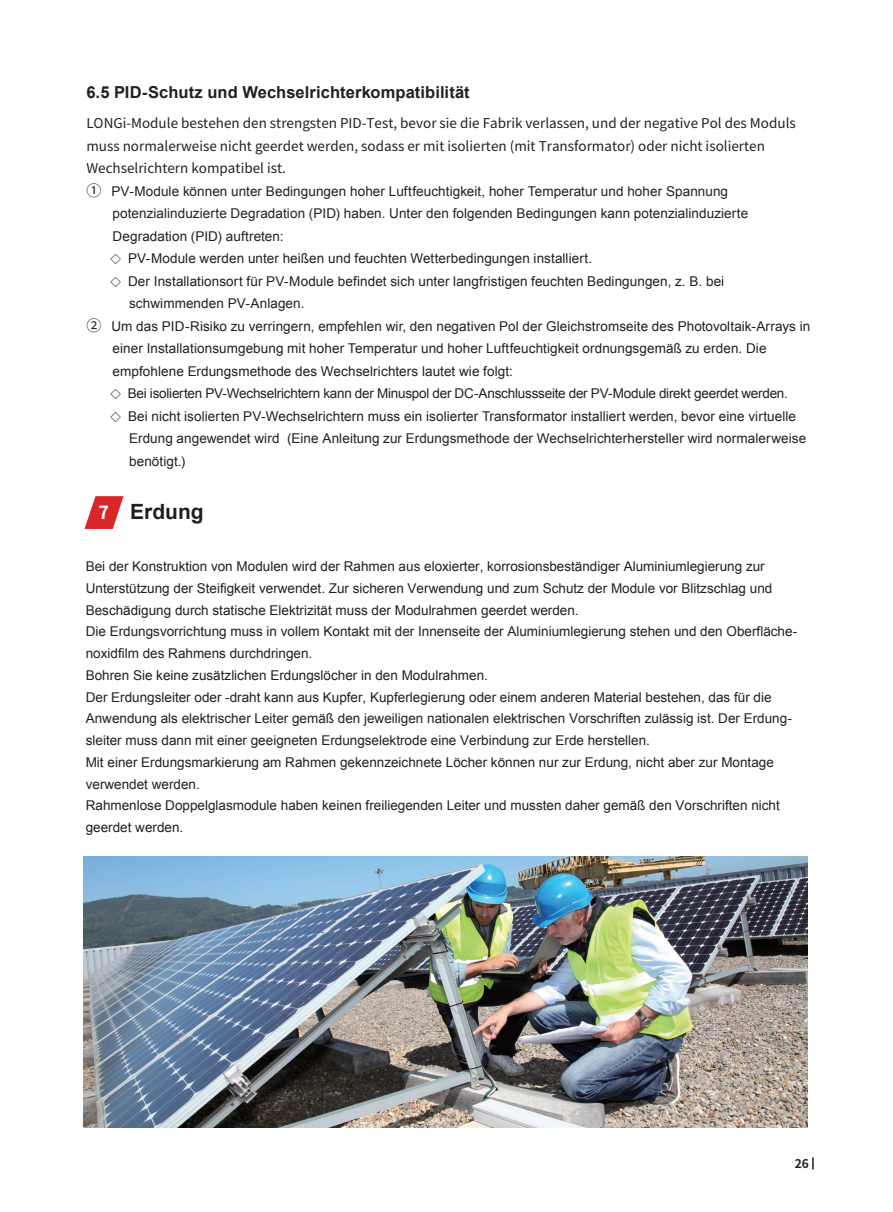
<style>
.page{position:relative;width:893px;height:1212px;background:#fff}
.page>*{position:absolute;margin:0;border:0;box-sizing:border-box;transform-origin:0 0}
.t1{font:700 21px "Arial";color:#231f20}
.t2{font:700 16.5px "Arial";letter-spacing:.005em;color:#231f20}
.t3{font:13.5px/21.8px "Arial";color:#231f20}
.t4{font:13.5px/22.5px "Source Han Sans CN";color:#231f20}
.t5{font:13.5px "Arial";letter-spacing:-.02em;color:#231f20}
.t6{font:700 12px "Source Han Sans CN";color:#231f20}
.s1{font-family:"Source Han Sans CN";font-size:15px}
.s2{font-family:"Source Han Sans CN";font-weight:800;font-size:10.5px}
.s3{font-family:"Source Han Sans CN";font-size:18px;color:#fff}
</style>
<div class="page">
<svg style="left:85px;top:496px;width:39px;height:33px"></svg>
<img style="left:84px;top:856px;width:724px;height:272px">
<svg style="left:812px;top:1157px;width:2px;height:12px"></svg>
<p class="t2" style="left:86px;top:81px;width:385px">6.5 PID-Schutz und Wechselrichterkompatibilität</p>
<p class="t4" style="left:86px;top:112px;width:711px">LONGi-Module bestehen den strengsten PID-Test, bevor sie die Fabrik verlassen, und der negative Pol des Moduls muss normalerweise nicht geerdet werden, sodass er mit isolierten (mit Transformator) oder nicht isolierten<br>Wechselrichtern kompatibel ist.</p>
<p class="t3" style="left:86px;top:180px;width:643px"><span class="s1">①</span> PV-Module können unter Bedingungen hoher Luftfeuchtigkeit, hoher Temperatur und hoher Spannung</p>
<p class="t3" style="left:113px;top:203px;width:637px">potenzialinduzierte Degradation (PID) haben. Unter den folgenden Bedingungen kann potenzialinduzierte</p>
<p class="t3" style="left:113px;top:225px;width:172px">Degradation (PID) auftreten:</p>
<p class="t3" style="left:110px;top:248px;width:483px"><span class="s2">◇</span> PV-Module werden unter heißen und feuchten Wetterbedingungen installiert.</p>
<p class="t3" style="left:110px;top:270px;width:615px"><span class="s2">◇</span> Der Installationsort für PV-Module befindet sich unter langfristigen feuchten Bedingungen, z. B. bei</p>
<p class="t3" style="left:129px;top:293px;width:177px">schwimmenden PV-Anlagen.</p>
<p class="t3" style="left:86px;top:315px;width:725px"><span class="s1">②</span> Um das PID-Risiko zu verringern, empfehlen wir, den negativen Pol der Gleichstromseite des Photovoltaik-Arrays in</p>
<p class="t3" style="left:113px;top:338px;width:655px">einer Installationsumgebung mit hoher Temperatur und hoher Luftfeuchtigkeit ordnungsgemäß zu erden. Die</p>
<p class="t3" style="left:113px;top:360px;width:402px">empfohlene Erdungsmethode des Wechselrichters lautet wie folgt:</p>
<p class="t5" style="left:110px;top:384px;width:679px"><span class="s2">◇</span> Bei isolierten PV-Wechselrichtern kann der Minuspol der DC-Anschlussseite der PV-Module direkt geerdet werden.</p>
<p class="t3" style="left:110px;top:405px;width:687px"><span class="s2">◇</span> Bei nicht isolierten PV-Wechselrichtern muss ein isolierter Transformator installiert werden, bevor eine virtuelle</p>
<p class="t3" style="left:129px;top:428px;width:679px">Erdung angewendet wird (Eine Anleitung zur Erdungsmethode der Wechselrichterhersteller wird normalerweise</p>
<p class="t3" style="left:129px;top:450px;width:58px">benötigt.)</p>
<h1 class="t1" style="left:98px;top:498px;width:107px"><span class="s3">7</span> Erdung</h1>
<p class="t3" style="left:86px;top:556px;width:713px">Bei der Konstruktion von Modulen wird der Rahmen aus eloxierter, korrosionsbeständiger Aluminiumlegierung zur Unterstützung der Steifigkeit verwendet. Zur sicheren Verwendung und zum Schutz der Module vor Blitzschlag und Beschädigung durch statische Elektrizität muss der Modulrahmen geerdet werden.<br>Die Erdungsvorrichtung muss in vollem Kontakt mit der Innenseite der Aluminiumlegierung stehen und den Oberfläche&shy;noxidfilm des Rahmens durchdringen.<br>Bohren Sie keine zusätzlichen Erdungslöcher in den Modulrahmen.<br>Der Erdungsleiter oder -draht kann aus Kupfer, Kupferlegierung oder einem anderen Material bestehen, das für die Anwendung als elektrischer Leiter gemäß den jeweiligen nationalen elektrischen Vorschriften zulässig ist. Der Erdung&shy;sleiter muss dann mit einer geeigneten Erdungselektrode eine Verbindung zur Erde herstellen.<br>Mit einer Erdungsmarkierung am Rahmen gekennzeichnete Löcher können nur zur Erdung, nicht aber zur Montage verwendet werden.<br>Rahmenlose Doppelglasmodule haben keinen freiliegenden Leiter und mussten daher gemäß den Vorschriften nicht geerdet werden.</p>
<p class="t6" style="left:795px;top:1157px;width:16px">26</p>
</div>
